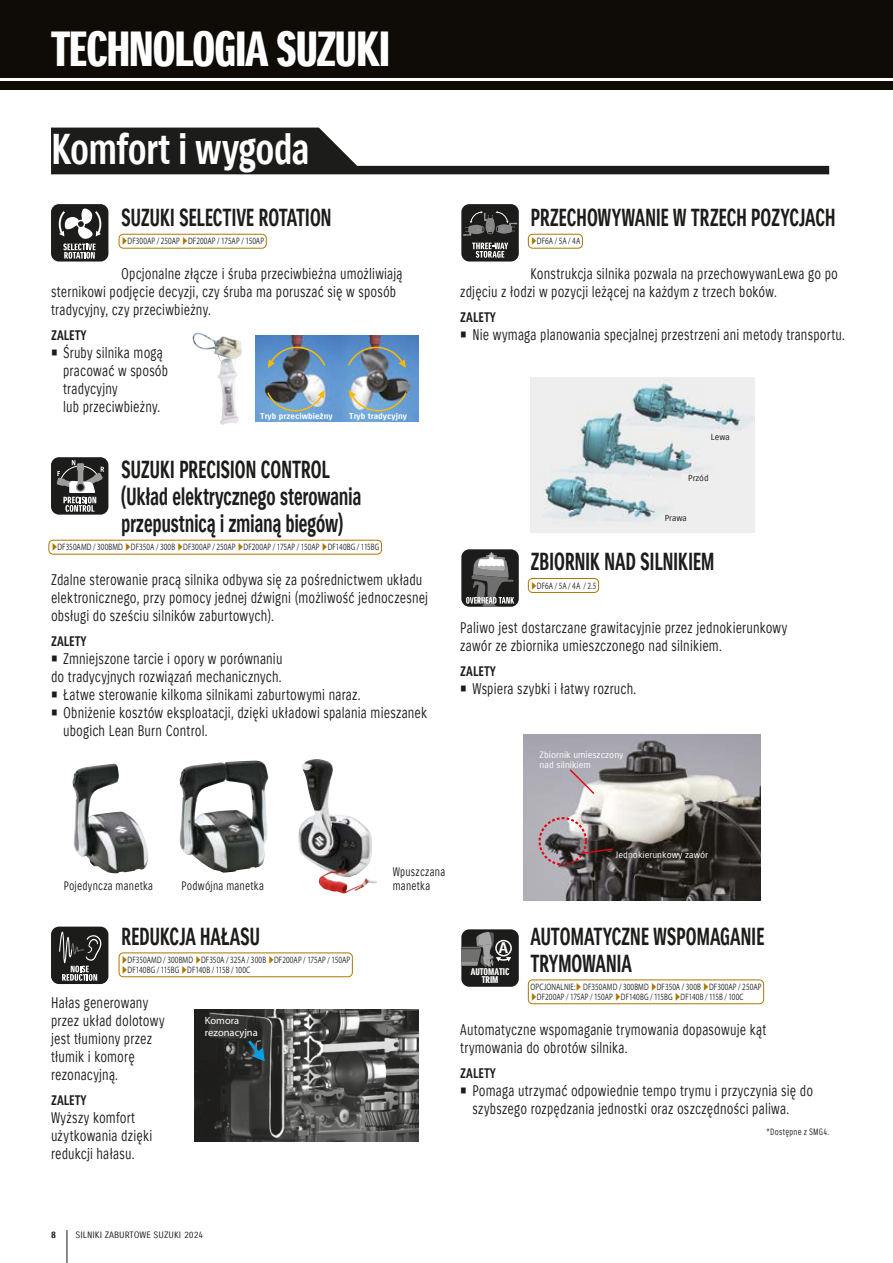
<style>
.page{position:relative;width:893px;height:1263px;background:#fff}
.page>*{position:absolute;margin:0;border:0;box-sizing:border-box;transform-origin:0 0}
.t1{font:48px "Suzuki PRO Headline";letter-spacing:-.03em;color:#fff}
.t2{font:700 42px "Suzuki Pro";letter-spacing:-.03em;color:#fff;scale:.8 1}
.t3{font:700 24px/27px "Suzuki Pro";letter-spacing:-.03em;color:#1c1c1b;scale:.7 1}
.t4{font:15px/18px "Suzuki Pro";letter-spacing:.015em;color:#1c1c1b;scale:.8 1}
.t5{font:700 15px "Suzuki Pro";color:#fff}
.t6{font:700 13.5px "Suzuki Pro";color:#1c1c1b;scale:.8 1}
.t7{font:12px/14.4px "Suzuki Pro";letter-spacing:.025em;color:#1c1c1b;scale:.8 1}
.t8{font:10.5px/12.6px "Suzuki PRO Bold";color:#fff}
.t9{font:9.45px/8.2px "Suzuki PRO Headline";color:#fff;text-align:center}
.t10{font:9px/10.2px "Suzuki Pro";color:#fff}
.t11{font:9px "Suzuki Pro";color:#1c1c1b}
.t12{font:9px "Suzuki Pro";letter-spacing:.03em;color:#1c1c1b;scale:.8 1}
.t13{font:700 9px "Suzuki Pro";color:#1c1c1b}
.t14{font:8.55px "Suzuki Pro";color:#1c1c1b}
.t15{font:8.25px/9.9px "Koz Go Pr 6 N";letter-spacing:.01em;color:#1c1c1b;scale:.8 1}
.t16{font:700 8.25px "Suzuki Pro";color:#fff}
.s1{color:#aa7900}
</style>
<div class="page">
<hr style="left:67px;top:1230px;width:1px;height:33px;background:#1c1c1b">
<div style="left:0;top:0;width:893px;height:89px;background:#0f0b07"></div>
<hr style="left:0;top:79px;width:893px;height:2px;background:#fff">
<div style="left:461px;top:929px;width:58px;height:58px;background:#1c1c1b;border-radius:8px"></div>
<svg style="left:461px;top:932px;width:50px;height:35px"></svg>
<div style="left:495px;top:940px;width:17px;height:16px;border:2px solid #fff;border-radius:50%"></div>
<img style="left:195px;top:1009px;width:224px;height:132px">
<svg style="left:245px;top:1037px;width:20px;height:24px"></svg>
<svg style="left:51px;top:128px;width:778px;height:46px"></svg>
<div style="left:51px;top:204px;width:57px;height:57px;background:#1c1c1b;border-radius:8px"></div>
<svg style="left:58px;top:208px;width:44px;height:51px"></svg>
<div style="left:51px;top:457px;width:57px;height:58px;background:#1c1c1b;border-radius:8px"></div>
<svg style="left:57px;top:460px;width:47px;height:52px"></svg>
<div style="left:77px;top:484px;width:7px;height:6px;background:#1c1c1b;border-radius:50%"></div>
<img style="left:72px;top:764px;width:77px;height:109px">
<img style="left:179px;top:760px;width:90px;height:113px">
<img style="left:298px;top:759px;width:79px;height:134px">
<img style="left:524px;top:734px;width:236px;height:167px">
<svg style="left:568px;top:768px;width:28px;height:27px"></svg>
<svg style="left:581px;top:847px;width:33px;height:8px"></svg>
<div style="left:539px;top:817px;width:48px;height:48px;border:2px dashed #e30413;border-radius:50%"></div>
<div style="left:461px;top:549px;width:58px;height:58px;background:#1c1c1b;border-radius:8px"></div>
<svg style="left:466px;top:552px;width:48px;height:55px"></svg>
<img style="left:255px;top:335px;width:164px;height:87px">
<svg style="left:347px;top:346px;width:59px;height:22px"></svg>
<svg style="left:349px;top:390px;width:59px;height:22px"></svg>
<svg style="left:267px;top:346px;width:60px;height:22px"></svg>
<svg style="left:266px;top:390px;width:59px;height:22px"></svg>
<img style="left:192px;top:333px;width:50px;height:92px">
<div style="left:51px;top:927px;width:57px;height:57px;background:#1c1c1b;border-radius:8px"></div>
<svg style="left:59px;top:931px;width:43px;height:50px"></svg>
<img style="left:530px;top:378px;width:224px;height:155px">
<div style="left:461px;top:204px;width:58px;height:57px;background:#1c1c1b;border-radius:8px"></div>
<svg style="left:472px;top:243px;width:36px;height:15px"></svg>
<svg style="left:463px;top:211px;width:54px;height:25px"></svg>
<div style="left:119px;top:234px;width:148px;height:14px;border:1px solid #aa7900;border-radius:4px"></div>
<div style="left:49px;top:540px;width:333px;height:14px;border:1px solid #aa7900;border-radius:4px"></div>
<div style="left:119px;top:952px;width:234px;height:25px;border:1px solid #aa7900;border-radius:4px"></div>
<div style="left:528px;top:234px;width:55px;height:14px;border:1px solid #aa7900;border-radius:4px"></div>
<div style="left:528px;top:578px;width:71px;height:15px;border:1px solid #aa7900;border-radius:4px"></div>
<div style="left:528px;top:979px;width:236px;height:25px;border:1px solid #aa7900;border-radius:4px"></div>
<h1 class="t1" style="left:64px;top:20px;width:341px">TECHNOLOGIA SUZUKI</h1>
<h1 class="t1" style="left:51px;top:21px;width:341px">TECHNOLOGIA SUZUKI</h1>
<h2 class="t2" style="left:51px;top:123px;width:325px">Komfort i wygoda</h2>
<h3 class="t3" style="left:121px;top:204px;width:302px">SUZUKI SELECTIVE ROTATION</h3>
<p class="t15" style="left:121px;top:236px;width:180px"><span class="s1">▶︎</span> DF300AP / 250AP <span class="s1">▶︎</span> DF200AP / 175AP / 150AP</p>
<p class="t4" style="left:51px;top:265px;width:441px;text-indent:70px">Opcjonalne złącze i śruba przeciwbieżna umożliwiają sternikowi podjęcie decyzji, czy śruba ma poruszać się w sposób tradycyjny, czy przeciwbieżny.</p>
<p class="t6" style="left:51px;top:327px;width:46px">ZALETY</p>
<p class="t4" style="left:63px;top:344px;width:133px">Śruby silnika mogą pracować w sposób tradycyjny<br>lub przeciwbieżny.</p>
<p class="t16" style="left:260px;top:411px;width:74px">Tryb przeciwbieżny</p>
<p class="t16" style="left:349px;top:411px;width:59px">Tryb tradycyjny</p>
<h3 class="t3" style="left:121px;top:456px;width:345px">SUZUKI PRECISION CONTROL (Układ elektrycznego sterowania przepustnicą i zmianą biegów)</h3>
<p class="t15" style="left:51px;top:542px;width:412px"><span class="s1">▶︎</span> DF350AMD / 300BMD <span class="s1">▶︎</span> DF350A / 300B <span class="s1">▶︎</span> DF300AP / 250AP <span class="s1">▶︎</span> DF200AP / 175AP / 150AP <span class="s1">▶︎</span> DF140BG / 115BG</p>
<p class="t4" style="left:51px;top:571px;width:473px">Zdalne sterowanie pracą silnika odbywa się za pośrednictwem układu elektronicznego, przy pomocy jednej dźwigni (możliwość jednoczesnej obsługi do sześciu silników zaburtowych).</p>
<p class="t6" style="left:51px;top:633px;width:46px">ZALETY</p>
<p class="t4" style="left:63px;top:650px;width:276px">Zmniejszone tarcie i opory w porównaniu</p>
<p class="t4" style="left:51px;top:668px;width:290px">do tradycyjnych rozwiązań mechanicznych.</p>
<p class="t4" style="left:63px;top:686px;width:373px">Łatwe sterowanie kilkoma silnikami zaburtowymi naraz.</p>
<p class="t4" style="left:63px;top:704px;width:457px">Obniżenie kosztów eksploatacji, dzięki układowi spalania mieszanek</p>
<p class="t4" style="left:63px;top:722px;width:182px">ubogich Lean Burn Control.</p>
<h3 class="t3" style="left:530px;top:204px;width:437px">PRZECHOWYWANIE W TRZECH POZYCJACH</h3>
<p class="t15" style="left:530px;top:236px;width:64px"><span class="s1">▶︎</span> DF6A / 5A / 4A</p>
<p class="t4" style="left:460px;top:265px;width:474px;text-indent:70px">Konstrukcja silnika pozwala na przechowywanLewa go po zdjęciu z łodzi w pozycji leżącej na każdym z trzech boków.</p>
<p class="t6" style="left:460px;top:309px;width:46px">ZALETY</p>
<p class="t4" style="left:472px;top:326px;width:467px">Nie wymaga planowania specjalnej przestrzeni ani metody transportu.</p>
<p class="t14" style="left:711px;top:432px;width:20px">Lewa</p>
<p class="t14" style="left:688px;top:473px;width:22px">Przód</p>
<p class="t14" style="left:665px;top:513px;width:24px">Prawa</p>
<h3 class="t3" style="left:530px;top:548px;width:265px">ZBIORNIK NAD SILNIKIEM</h3>
<p class="t15" style="left:530px;top:581px;width:84px"><span class="s1">▶︎</span> DF6A / 5A / 4A / 2.5</p>
<p class="t4" style="left:460px;top:619px;width:410px">Paliwo jest dostarczane grawitacyjnie przez jednokierunkowy zawór ze zbiornika umieszczonego nad silnikiem.</p>
<p class="t6" style="left:460px;top:663px;width:46px">ZALETY</p>
<p class="t4" style="left:472px;top:680px;width:206px">Wspiera szybki i łatwy rozruch.</p>
<p class="t10" style="left:540px;top:749px;width:85px">Zbiornik umieszczony nad silnikiem</p>
<p class="t7" style="left:64px;top:879px;width:113px">Pojedyncza manetka</p>
<p class="t7" style="left:182px;top:879px;width:104px">Podwójna manetka</p>
<h3 class="t3" style="left:121px;top:923px;width:200px">REDUKCJA HAŁASU</h3>
<p class="t15" style="left:121px;top:955px;width:288px"><span class="s1">▶︎</span> DF350AMD / 300BMD <span class="s1">▶︎</span> DF350A / 325A / 300B <span class="s1">▶︎</span> DF200AP / 175AP / 150AP <span class="s1">▶︎</span>DF140BG / 115BG <span class="s1">▶︎</span>DF140B / 115B / 100C</p>
<p class="t4" style="left:51px;top:994px;width:143px">Hałas generowany przez układ dolotowy jest tłumiony przez tłumik i komorę rezonacyjną.</p>
<p class="t6" style="left:51px;top:1091px;width:46px">ZALETY</p>
<p class="t4" style="left:51px;top:1108px;width:128px">Wyższy komfort użytkowania dzięki redukcji hałasu.</p>
<p class="t8" style="left:205px;top:1013px;width:54px">Komora rezonacyjna</p>
<p class="t13" style="left:51px;top:1229px;width:6px">8</p>
<p class="t11" style="left:75px;top:1229px;width:129px">SILNIKI ZABURTOWE SUZUKI 2024</p>
<p class="t7" style="left:393px;top:864px;width:67px">Wpuszczana manetka</p>
<p class="t10" style="left:615px;top:849px;width:94px">Jednokierunkowy zawór</p>
<h3 class="t3" style="left:530px;top:923px;width:336px">AUTOMATYCZNE WSPOMAGANIE<br>TRYMOWANIA</h3>
<p class="t15" style="left:530px;top:982px;width:290px">OPCJONALNIE:<span class="s1">▶︎</span> DF350AMD / 300BMD <span class="s1">▶︎</span> DF350A / 300B <span class="s1">▶︎</span> DF300AP / 250AP <span class="s1">▶︎</span>DF200AP / 175AP / 150AP <span class="s1">▶︎</span>DF140BG / 115BG <span class="s1">▶︎</span>DF140B / 115B / 100C</p>
<p class="t4" style="left:460px;top:1021px;width:384px">Automatyczne wspomaganie trymowania dopasowuje kąt trymowania do obrotów silnika.</p>
<p class="t6" style="left:460px;top:1064px;width:46px">ZALETY</p>
<p class="t4" style="left:472px;top:1081px;width:427px">Pomaga utrzymać odpowiednie tempo trymu i przyczynia się do szybszego rozpędzania jednostki oraz oszczędności paliwa.</p>
<p class="t12" style="left:766px;top:1126px;width:80px">*Dostępne z SMG4.</p>
<p class="t5" style="left:499px;top:938px;width:11px">A</p>
<p class="t9" style="left:471px;top:968px;width:40px">AUTOMATIC<br>TRIM</p>
</div>
